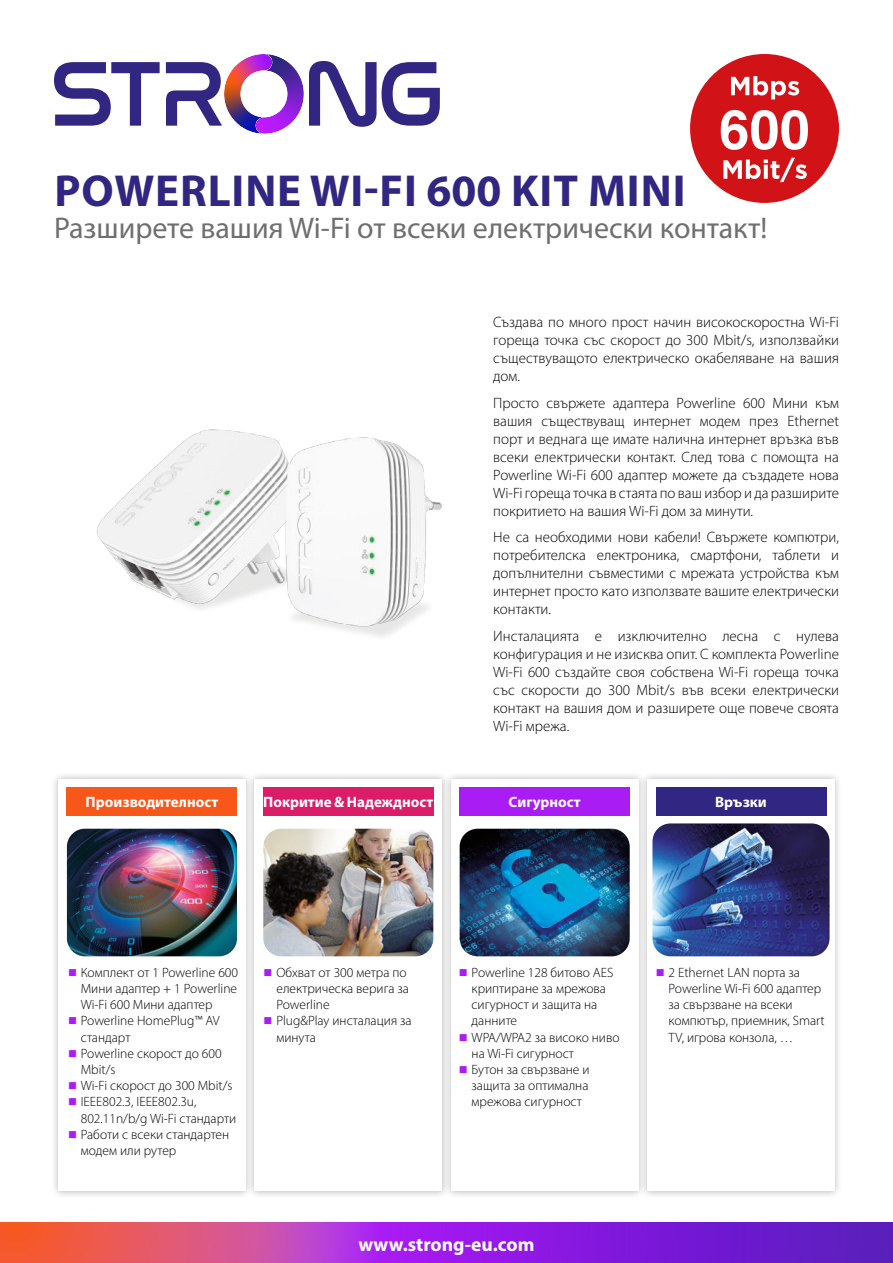
<style>
.page{position:relative;width:893px;height:1263px;background:#fff}
.page>*{position:absolute;margin:0;border:0;box-sizing:border-box;transform-origin:0 0}
.t1{font:700 54.45px "Helvetica";color:#fff}
.t2{font:700 45px "Myriad Pro";letter-spacing:.02em;color:#312782}
.t3{font:30px "Myriad Pro";color:#706f6f}
.t4{font:700 19.5px "Myriad Pro";color:#fff}
.t5{font:300 15px/18px "Myriad Pro";color:#000;text-align:justify}
.t6{font:700 15px "Myriad Pro";color:#fff}
.t7{font:300 13.5px/16.2px "Myriad Pro";color:#000}
</style>
<div class="page">
<img style="left:0;top:1222px;width:893px;height:41px">
<div style="left:690px;top:54px;width:149px;height:149px;background:#d11217;border-radius:50%"></div>
<svg style="left:731px;top:76px;width:68px;height:23px"></svg>
<svg style="left:723px;top:158px;width:84px;height:24px"></svg>
<svg style="left:54px;top:62px;width:106px;height:64px"></svg>
<svg style="left:309px;top:61px;width:131px;height:66px"></svg>
<svg style="left:166px;top:54px;width:121px;height:80px"></svg>
<div style="left:50px;top:771px;width:204px;height:428px;background:#000;opacity:.3"></div>
<div style="left:58px;top:779px;width:187px;height:412px;background:#fff"></div>
<div style="left:246px;top:771px;width:204px;height:428px;background:#000;opacity:.3"></div>
<div style="left:255px;top:779px;width:187px;height:412px;background:#fff"></div>
<div style="left:443px;top:771px;width:203px;height:428px;background:#000;opacity:.3"></div>
<div style="left:451px;top:779px;width:187px;height:412px;background:#fff"></div>
<div style="left:639px;top:771px;width:204px;height:428px;background:#000;opacity:.3"></div>
<div style="left:647px;top:779px;width:188px;height:412px;background:#fff"></div>
<img style="left:460px;top:829px;width:170px;height:127px">
<img style="left:263px;top:829px;width:170px;height:127px">
<img style="left:652px;top:823px;width:178px;height:133px">
<img style="left:67px;top:829px;width:170px;height:127px">
<img style="left:96px;top:429px;width:346px;height:208px">
<div style="left:67px;top:787px;width:170px;height:29px;background:#f75819"></div>
<div style="left:263px;top:787px;width:170px;height:29px;background:#db1d69"></div>
<div style="left:460px;top:787px;width:170px;height:29px;background:#a91cf4"></div>
<div style="left:656px;top:787px;width:170px;height:29px;background:#312782"></div>
<h1 class="t1" style="left:719px;top:98px;width:92px">600</h1>
<h2 class="t2" style="left:54px;top:174px;width:632px">POWERLINE WI-FI 600 KIT MINI</h2>
<h3 class="t3" style="left:54px;top:217px;width:715px">Разширете вашия Wi-Fi от всеки електрически контакт!</h3>
<p class="t5" style="left:493px;top:315px;width:347px">Създава по много прост начин високоскоростна Wi-Fi гореща точка със скорост до 300 Mbit/s, използвайки съществуващото електрическо окабеляване на вашия дом.</p>
<p class="t5" style="left:493px;top:395px;width:347px">Просто свържете адаптера Powerline 600 Мини към вашия съществуващ интернет модем през Ethernet порт и веднага ще имате налична интернет връзка във всеки електрически контакт. След това с помощта на Powerline Wi-Fi 600 адаптер можете да създадете нова Wi-Fi гореща точка в стаята по ваш избор и да разширите покритието на вашия Wi-Fi дом за минути.</p>
<p class="t5" style="left:493px;top:530px;width:347px">Не са необходими нови кабели! Свържете компютри, потребителска електроника, смартфони, таблети и допълнителни съвместими с мрежата устройства към интернет просто като използвате вашите електрически контакти.</p>
<p class="t5" style="left:493px;top:628px;width:347px">Инсталацията е изключително лесна с нулева конфигурация и не изисква опит. С комплекта Powerline Wi-Fi 600 създайте своя собствена Wi-Fi гореща точка със скорости до 300 Mbit/s във всеки електрически контакт на вашия дом и разширете още повече своята Wi-Fi мрежа.</p>
<p class="t6" style="left:86px;top:797px;width:134px">Производителност</p>
<p class="t6" style="left:263px;top:797px;width:172px">Покритие &amp; Надеждност</p>
<p class="t6" style="left:508px;top:797px;width:74px">Сигурност</p>
<p class="t6" style="left:715px;top:797px;width:53px">Връзки</p>
<p class="t7" style="left:81px;top:965px;width:159px">Комплект от 1 Powerline 600<br>Мини адаптер + 1 Powerline<br>Wi-Fi 600 Мини адаптер<br>Powerline HomePlug™ AV стандарт<br>Powerline скорост до 600<br>Mbit/s<br>Wi-Fi скорост до 300 Mbit/s<br>IEEE802.3, IEEE802.3u,<br>802.11n/b/g Wi-Fi стандарти<br>Работи с всеки стандартен модем или рутер</p>
<p class="t7" style="left:276px;top:965px;width:137px">Обхват от 300 метра по електрическа верига за<br>Powerline<br>Plug&amp;Play инсталация за минута</p>
<p class="t7" style="left:472px;top:965px;width:149px">Powerline 128 битово AES криптиране за мрежова сигурност и защита на данните<br>WPA/WPA2 за високо ниво на Wi-Fi сигурност<br>Бутон за свързване и защита за оптимална мрежова сигурност</p>
<p class="t7" style="left:668px;top:965px;width:158px">2 Ethernet LAN порта за<br>Powerline Wi-Fi 600 адаптер за свързване на всеки компютър, приемник, Smart<br>TV, игрова конзола, …</p>
<h3 class="t4" style="left:380px;top:1234px;width:130px">www.strong.tv</h3>
<h3 class="t4" style="left:358px;top:1237px;width:178px">www.strong-eu.com</h3>
</div>
